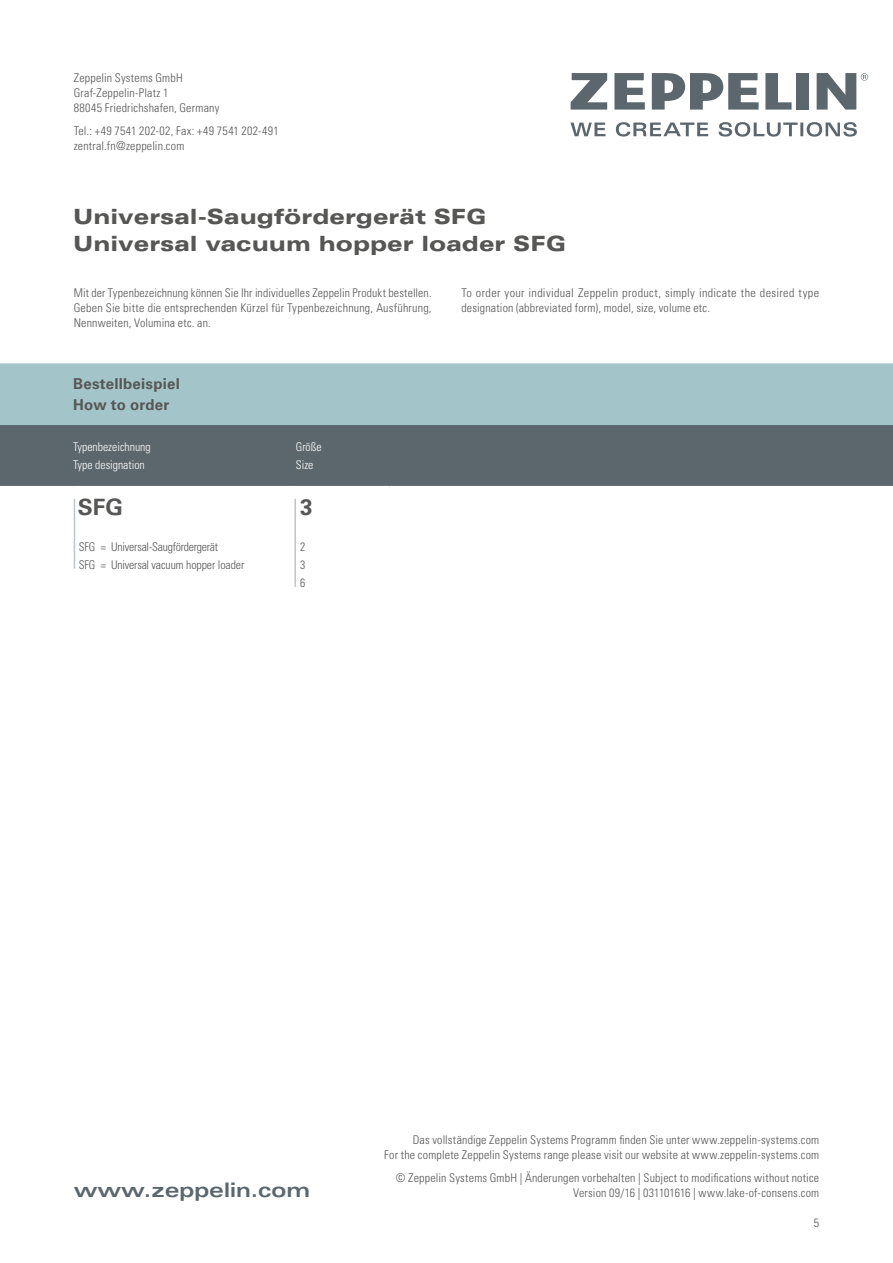
<style>
.page{position:relative;width:893px;height:1263px;background:#fff}
.page>*{position:absolute;margin:0;border:0;box-sizing:border-box;transform-origin:0 0}
.t1{font:700 22.5px "Univers LT Std";color:#565655}
.t2{font:900 expanded 21px/27px "Univers LT Std";color:#565655}
.t3{font:700 expanded 20.1px "Univers LT Std";color:#5c676d}
.t4{font:700 15px/21px "Univers LT Std";letter-spacing:.015em;color:#565655}
.t5{font:300 condensed 12px/15px "Univers LT Std";letter-spacing:.015em;color:#565655}
.t6{font:300 condensed 12px/18px "Univers LT Std";letter-spacing:-.02em;color:#565655}
.t7{font:300 condensed 12px/18px "Univers LT Std";color:#fff}
</style>
<div class="page">
<svg style="left:571px;top:73px;width:36px;height:37px"></svg>
<svg style="left:817px;top:73px;width:51px;height:37px"></svg>
<div style="left:796px;top:73px;width:12px;height:37px;background:#5c676d"></div>
<svg style="left:765px;top:73px;width:27px;height:37px"></svg>
<svg style="left:614px;top:73px;width:31px;height:37px"></svg>
<svg style="left:652px;top:73px;width:107px;height:37px"></svg>
<svg style="left:570px;top:122px;width:287px;height:15px"></svg>
<div style="left:0;top:363px;width:893px;height:62px;background:#a3c5c9"></div>
<div style="left:0;top:425px;width:893px;height:61px;background:#5c676d"></div>
<hr style="left:74px;top:499px;width:1px;height:70px;background:#bdc5ca">
<hr style="left:294px;top:499px;width:2px;height:88px;background:#bdc5ca">
<p class="t5" style="left:74px;top:70px;width:147px">Zeppelin Systems GmbH<br>Graf-Zeppelin-Platz 1<br>88045 Friedrichshafen, Germany</p>
<p class="t5" style="left:74px;top:124px;width:206px">Tel.: +49 7541 202-02, Fax: +49 7541 202-491 zentral.fn@zeppelin.com</p>
<h2 class="t2" style="left:73px;top:203px;width:494px">Universal-Saugfördergerät SFG<br>Universal vacuum hopper loader SFG</h2>
<p class="t5" style="left:74px;top:285px;width:359px;text-align:justify">Mit der Typenbezeichnung können Sie Ihr individuelles Zeppelin Produkt bestellen.<br>Geben Sie bitte die entsprechenden Kürzel für Typenbezeichnung, Ausführung, Nennweiten, Volumina etc. an.</p>
<p class="t5" style="left:461px;top:285px;width:359px">To order your individual Zeppelin product, simply indicate the desired type designation (abbreviated form), model, size, volume etc.</p>
<p class="t4" style="left:73px;top:373px;width:108px">Bestellbeispiel<br>How to order</p>
<p class="t7" style="left:73px;top:438px;width:79px">Typenbezeichnung<br>Type designation</p>
<p class="t7" style="left:296px;top:438px;width:27px">Größe<br>Size</p>
<h1 class="t1" style="left:78px;top:494px;width:47px">SFG</h1>
<h1 class="t1" style="left:300px;top:494px;width:14px">3</h1>
<p class="t5" style="left:300px;top:538px;width:7px;line-height:18px;text-align:justify">2<br>3<br>6</p>
<p class="t6" style="left:79px;top:537px;width:167px">SFG = Universal-Saugfördergerät<br>SFG = Universal vacuum hopper loader</p>
<h3 class="t3" style="left:74px;top:1178px;width:238px">www.zeppelin.com</h3>
<p class="t5" style="left:384px;top:1132px;width:436px;text-align:right">Das vollständige Zeppelin Systems Programm finden Sie unter www.zeppelin-systems.com<br>For the complete Zeppelin Systems range please visit our website at www.zeppelin-systems.com</p>
<p class="t5" style="left:396px;top:1171px;width:425px;text-align:right">© Zeppelin Systems GmbH | Änderungen vorbehalten | Subject to modifications without notice<br>Version 09/16 | 031101616 | www.lake-of-consens.com</p>
<p class="t5" style="left:814px;top:1215px;width:7px">5</p>
</div>
